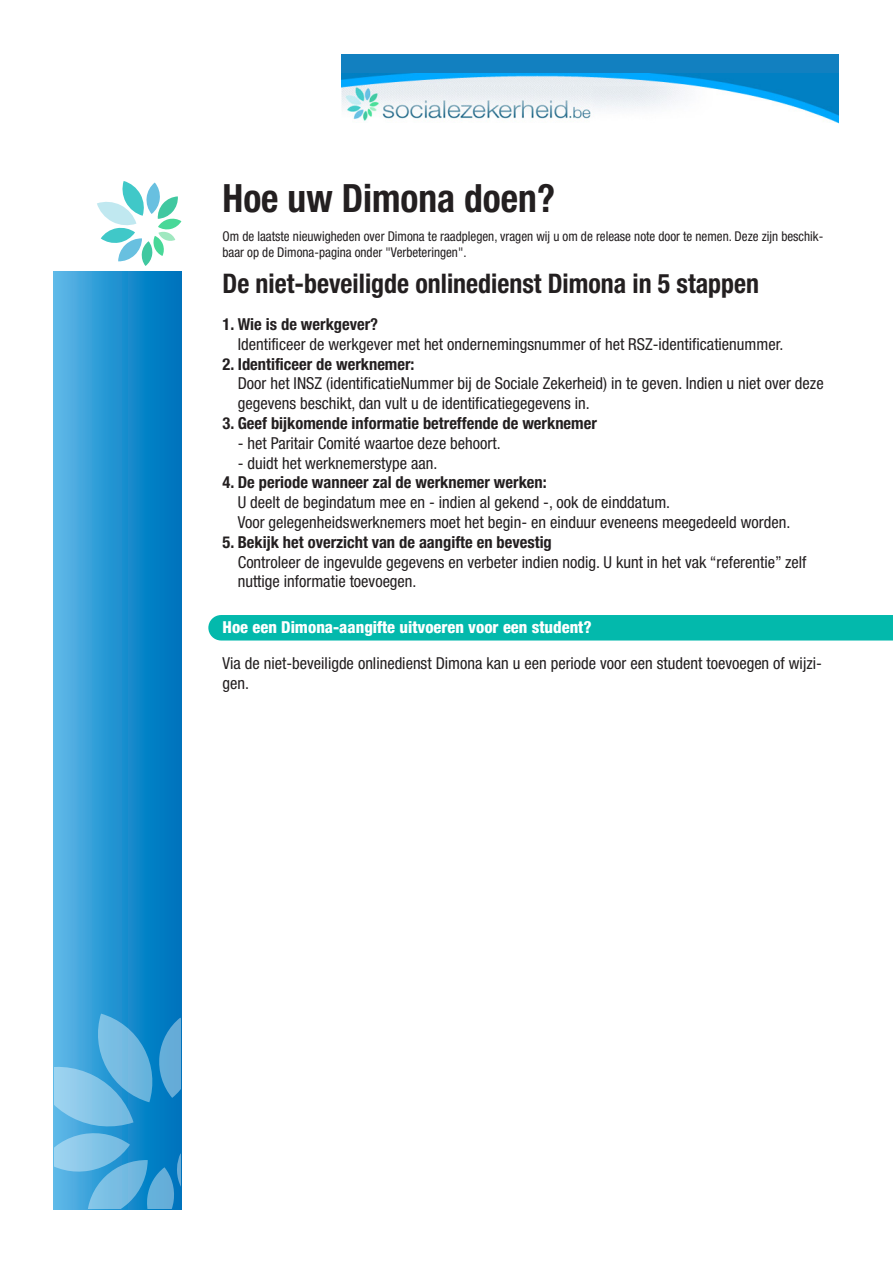
<style>
.page{position:relative;width:893px;height:1263px;background:#fff}
.page>*{position:absolute;margin:0;border:0;box-sizing:border-box;transform-origin:0 0}
.t1{font:700 condensed 39px "Helvetica Neue";color:#231f20;scale:.96 1}
.t2{font:700 condensed 27px "Helvetica Neue";color:#231f20;scale:.96 1}
.t3{font:condensed 16.5px/19.8px "Helvetica Neue";color:#231f20}
.t4{font:700 condensed 16.5px "Helvetica Neue";color:#231f20}
.t5{font:800 condensed 16.5px "Helvetica Neue";color:#fff}
.t6{font:condensed 13.5px/16.2px "Helvetica Neue";color:#231f20}
.s1{font-weight:700}
</style>
<div class="page">
<div style="left:208px;top:615px;width:685px;height:25px;background:#03b9ac"></div>
<div style="left:341px;top:54px;width:498px;height:26px;background:#1280c0"></div>
<svg style="left:97px;top:181px;width:84px;height:85px"></svg>
<div style="left:54px;top:272px;width:127px;height:937px;background:linear-gradient(to right,#59b7e7,#006fbb)"></div>
<svg style="left:54px;top:1013px;width:127px;height:196px;background:#4ea7d9"></svg>
<img style="left:341px;top:74px;width:498px;height:50px">
<p class="t1" style="left:223px;top:174px;width:348px">Hoe uw Dimona doen?</p>
<p class="t6" style="left:223px;top:228px;width:602px">Om de laatste nieuwigheden over Dimona te raadplegen, vragen wij u om de release note door te nemen. Deze zijn beschik&shy;baar op de Dimona-pagina onder "Verbeteringen".</p>
<p class="t2" style="left:223px;top:267px;width:560px">De niet-beveiligde onlinedienst Dimona in 5 stappen</p>
<p class="t3" style="left:238px;top:314px;width:547px;text-indent:-15px"><span class="s1">1. Wie is de werkgever?<br></span>Identificeer de werkgever met het ondernemingsnummer of het RSZ-identificatienummer.</p>
<p class="t3" style="left:238px;top:354px;width:587px;text-indent:-15px"><span class="s1">2. Identificeer de werknemer:<br></span>Door het INSZ (identificatieNummer bij de Sociale Zekerheid) in te geven. Indien u niet over deze gegevens beschikt, dan vult u de identificatiegegevens in.</p>
<p class="t4" style="left:223px;top:413px;width:376px">3. Geef bijkomende informatie betreffende de werknemer</p>
<p class="t3" style="left:238px;top:433px;width:264px">- het Paritair Comité waartoe deze behoort.</p>
<p class="t3" style="left:238px;top:453px;width:201px">- duidt het werknemerstype aan.</p>
<p class="t3" style="left:238px;top:472px;width:554px;text-indent:-15px"><span class="s1">4. De periode wanneer zal de werknemer werken:<br></span>U deelt de begindatum mee en - indien al gekend -, ook de einddatum.<br>Voor gelegenheidswerknemers moet het begin- en einduur eveneens meegedeeld worden.</p>
<p class="t3" style="left:238px;top:532px;width:570px;text-indent:-15px"><span class="s1">5. Bekijk het overzicht van de aangifte en bevestig<br></span>Controleer de ingevulde gegevens en verbeter indien nodig. U kunt in het vak “referentie” zelf nuttige informatie toevoegen.</p>
<p class="t5" style="left:223px;top:617px;width:371px">Hoe een Dimona-aangifte uitvoeren voor een student?</p>
<p class="t3" style="left:223px;top:654px;width:601px">Via de niet-beveiligde onlinedienst Dimona kan u een periode voor een student toevoegen of wijzi&shy;gen.</p>
</div>
